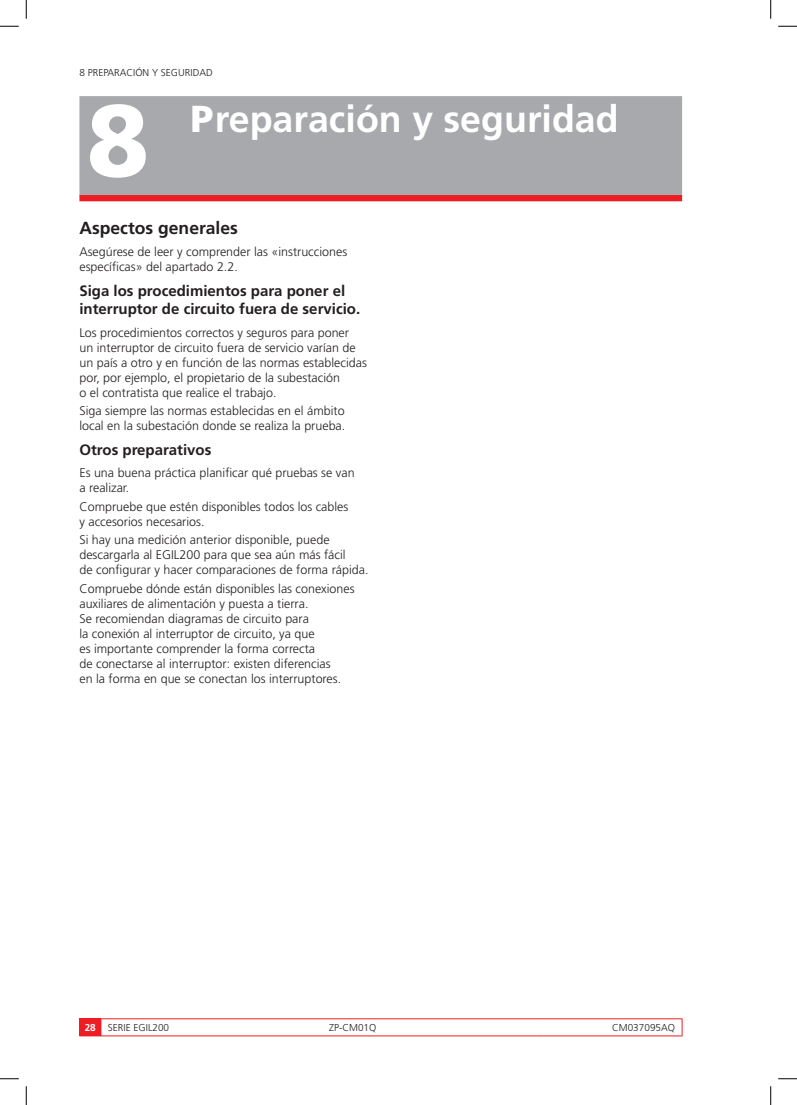
<style>
.page{position:relative;width:797px;height:1105px;background:#fff}
.page>*{position:absolute;margin:0;border:0;box-sizing:border-box;transform-origin:0 0}
.t1{font:900 102px "Frutiger LT Std";color:#fff}
.t2{font:700 37.5px "Frutiger LT Std";color:#fff}
.t3{font:700 17.5px "Frutiger LT Std";color:#231f20}
.t4{font:700 15px/18px "Frutiger LT Std";color:#231f20}
.t5{font:300 12.5px/15px "Frutiger LT Std";color:#231f20}
.t6{font:300 10px "Frutiger LT Std";color:#231f20}
.s1{font-weight:900}
.s2{font-weight:700;color:#fff}
</style>
<div class="page">
<svg style="left:79px;top:1018px;width:23px;height:18px"></svg>
<hr style="left:101px;top:1018px;width:221px;height:1px;background:#ee1d23">
<hr style="left:101px;top:1035px;width:221px;height:1px;background:#ee1d23">
<hr style="left:322px;top:1018px;width:221px;height:1px;background:#ee1d23">
<hr style="left:322px;top:1035px;width:221px;height:1px;background:#ee1d23">
<hr style="left:543px;top:1018px;width:139px;height:1px;background:#ee1d23">
<svg style="left:681px;top:1019px;width:1px;height:16px"></svg>
<hr style="left:543px;top:1035px;width:139px;height:1px;background:#ee1d23">
<div style="left:79px;top:96px;width:603px;height:100px;background:#a8a9ad"></div>
<div style="left:79px;top:195px;width:603px;height:6px;background:#ee1d23"></div>
<svg style="left:0;top:25px;width:19px;height:2px"></svg>
<svg style="left:778px;top:25px;width:19px;height:2px"></svg>
<svg style="left:0;top:1078px;width:19px;height:1px"></svg>
<svg style="left:778px;top:1078px;width:19px;height:1px"></svg>
<svg style="left:25px;top:0;width:2px;height:19px"></svg>
<svg style="left:25px;top:1086px;width:2px;height:19px"></svg>
<svg style="left:770px;top:0;width:1px;height:19px"></svg>
<svg style="left:770px;top:1086px;width:1px;height:19px"></svg>
<p class="t6" style="left:79px;top:67px;width:135px">8 Preparac ión y seg uridad</p>
<h1 class="t1" style="left:87px;top:79px;width:64px">8</h1>
<h2 class="t2" style="left:190px;top:96px;width:429px"><span class="s1">P</span>reparación y seguridad</h2>
<h3 class="t3" style="left:79px;top:218px;width:160px">Aspectos generales</h3>
<p class="t5" style="left:79px;top:245px;width:269px">Asegúrese de leer y comprender las «instrucciones específicas» del apartado 2.2.</p>
<p class="t4" style="left:79px;top:282px;width:282px">Siga los procedimientos para poner el interruptor de circuito fuera de servicio.</p>
<p class="t5" style="left:79px;top:325px;width:289px">Los procedimientos correctos y seguros para poner<br>un interruptor de circuito fuera de servicio varían de un país a otro y en función de las normas establecidas por, por ejemplo, el propietario de la subestación<br>o el contratista que realice el trabajo.</p>
<p class="t5" style="left:79px;top:403px;width:267px">Siga siempre las normas establecidas en el ámbito local en la subestación donde se realiza la prueba.</p>
<p class="t4" style="left:79px;top:441px;width:133px">Otros preparativos</p>
<p class="t5" style="left:79px;top:466px;width:277px">Es una buena práctica planificar qué pruebas se van a realizar.</p>
<p class="t5" style="left:79px;top:499px;width:270px">Compruebe que estén disponibles todos los cables y accesorios necesarios.</p>
<p class="t5" style="left:79px;top:533px;width:290px">Si hay una medición anterior disponible, puede descargarla al EGIL200 para que sea aún más fácil<br>de configurar y hacer comparaciones de forma rápida.</p>
<p class="t5" style="left:79px;top:581px;width:277px">Compruebe dónde están disponibles las conexiones auxiliares de alimentación y puesta a tierra.<br>Se recomiendan diagramas de circuito para<br>la conexión al interruptor de circuito, ya que<br>es importante comprender la forma correcta<br>de conectarse al interruptor: existen diferencias<br>en la forma en que se conectan los interruptores.</p>
<p class="t6" style="left:85px;top:1022px;width:86px"><span class="s2">28</span> Serie EGIL200</p>
<p class="t6" style="left:329px;top:1022px;width:49px">ZP-CM01Q</p>
<p class="t6" style="left:612px;top:1022px;width:64px">CM037095AQ</p>
</div>
